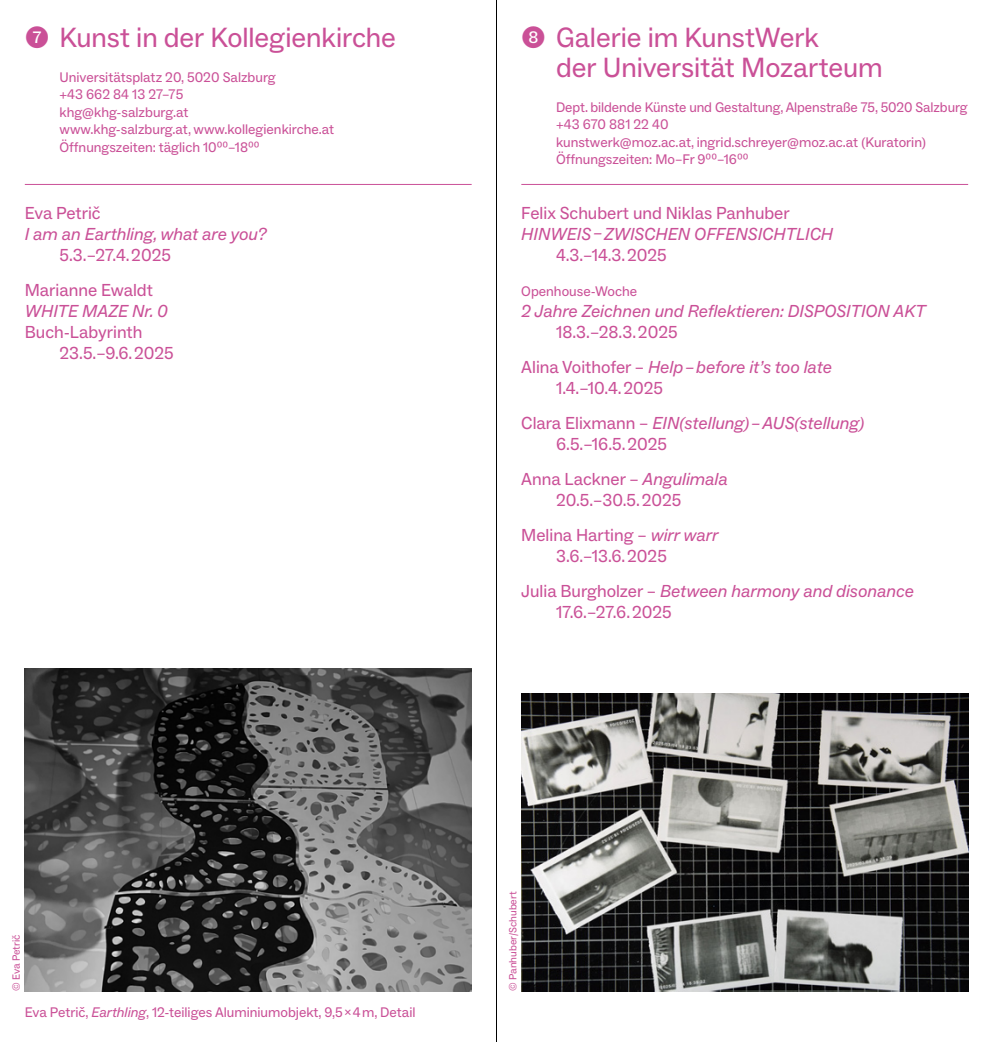
<style>
.page{position:relative;width:993px;height:1042px;background:#fff}
.page>*{position:absolute;margin:0;border:0;box-sizing:border-box;transform-origin:0 0}
.t1{font:28px/29.8px "ABC Social";color:#ca5097}
.t2{font:17.5px/35px "ABC Social";color:#ca5097}
.t3{font:italic 17.5px "ABC Social";color:#ca5097}
.t4{font:14px/17.5px "ABC Social";color:#ca5097}
.t5{font:10.5px "ABC Social";color:#ca5097}
.s1{font-style:italic}
</style>
<div class="page">
<hr style="left:25px;top:184px;width:446px;height:1px;background:#ca5097">
<img style="left:25px;top:668px;width:446px;height:323px">
<hr style="left:521px;top:184px;width:446px;height:1px;background:#ca5097">
<img style="left:521px;top:693px;width:446px;height:298px">
<hr style="left:496px;top:0;width:1px;height:1042px;background:#000">
<h1 class="t1" style="left:25px;top:23px;width:372px">❼ Kunst in der Kollegienkirche</h1>
<p class="t4" style="left:60px;top:69px;width:276px">Universitätsplatz 20, 5020 Salzburg<br>+43 662 84 13 27–75<br>khg@khg-salzburg.at<br>www.khg-salzburg.at, www.kollegienkirche.at<br>Öffnungszeiten: täglich 10⁰⁰–18⁰⁰</p>
<p class="t2" style="left:25px;top:195px;width:77px">Eva Petrič</p>
<p class="t3" style="left:25px;top:223px;width:243px">I am an Earthling, what are you?</p>
<p class="t2" style="left:25px;top:237px;width:148px;text-indent:35px">5.3.–27.4. 2025<br>Marianne Ewaldt</p>
<p class="t3" style="left:25px;top:300px;width:144px">WHITE MAZE Nr. 0</p>
<p class="t2" style="left:60px;top:321px;width:116px;line-height:21px;text-indent:-35px">Buch-Labyrinth<br>23.5.–9.6. 2025</p>
<h1 class="t1" style="left:556px;top:23px;width:328px;text-indent:-35px">❽ Galerie im KunstWerk<br>der Universität Mozarteum</h1>
<p class="t4" style="left:556px;top:98px;width:413px">Dept. bildende Künste und Gestaltung, Alpenstraße 75, 5020 Salzburg +43 670 881 22 40<br>kunstwerk@moz.ac.at, ingrid.schreyer@moz.ac.at (Kuratorin)<br>Öffnungszeiten: Mo–Fr 9⁰⁰–16⁰⁰</p>
<p class="t2" style="left:521px;top:195px;width:270px">Felix Schubert und Niklas Panhuber</p>
<p class="t3" style="left:521px;top:223px;width:313px">HINWEIS – ZWISCHEN OFFENSICHTLICH</p>
<p class="t2" style="left:556px;top:237px;width:112px">4.3.–14.3. 2025</p>
<p class="t4" style="left:521px;top:282px;width:117px">Openhouse-Woche</p>
<p class="t3" style="left:521px;top:300px;width:406px">2 Jahre Zeichnen und Reflektieren: DISPOSITION AKT</p>
<p class="t2" style="left:521px;top:314px;width:312px;text-indent:35px">18.3.–28.3. 2025<br>Alina Voithofer – <span class="s1">Help – before it’s too late</span></p>
<p class="t2" style="left:521px;top:370px;width:344px;text-indent:35px">1.4.–10.4. 2025<br>Clara Elixmann – <span class="s1">EIN(stellung) – AUS(stellung)</span></p>
<p class="t2" style="left:521px;top:426px;width:208px;text-indent:35px">6.5.–16.5. 2025<br>Anna Lackner – <span class="s1">Angulimala</span></p>
<p class="t2" style="left:521px;top:482px;width:199px;text-align:center">20.5.–30.5. 2025<br>Melina Harting – <span class="s1">wirr warr</span></p>
<p class="t2" style="left:521px;top:538px;width:394px;text-indent:35px">3.6.–13.6. 2025<br>Julia Burgholzer – <span class="s1">Between harmony and disonance</span></p>
<p class="t2" style="left:556px;top:594px;width:117px">17.6.–27.6. 2025</p>
<p class="t5" style="left:10px;top:991px;width:58px;rotate:-90deg">© Eva Petrič</p>
<p class="t4" style="left:25px;top:1004px;width:392px">Eva Petrič, <span class="s1">Earthling</span>, 12-teiliges Aluminiumobjekt, 9,5 x 4 m, Detail</p>
<p class="t5" style="left:506px;top:991px;width:101px;rotate:-90deg">© Panhuber/Schubert</p>
</div>
